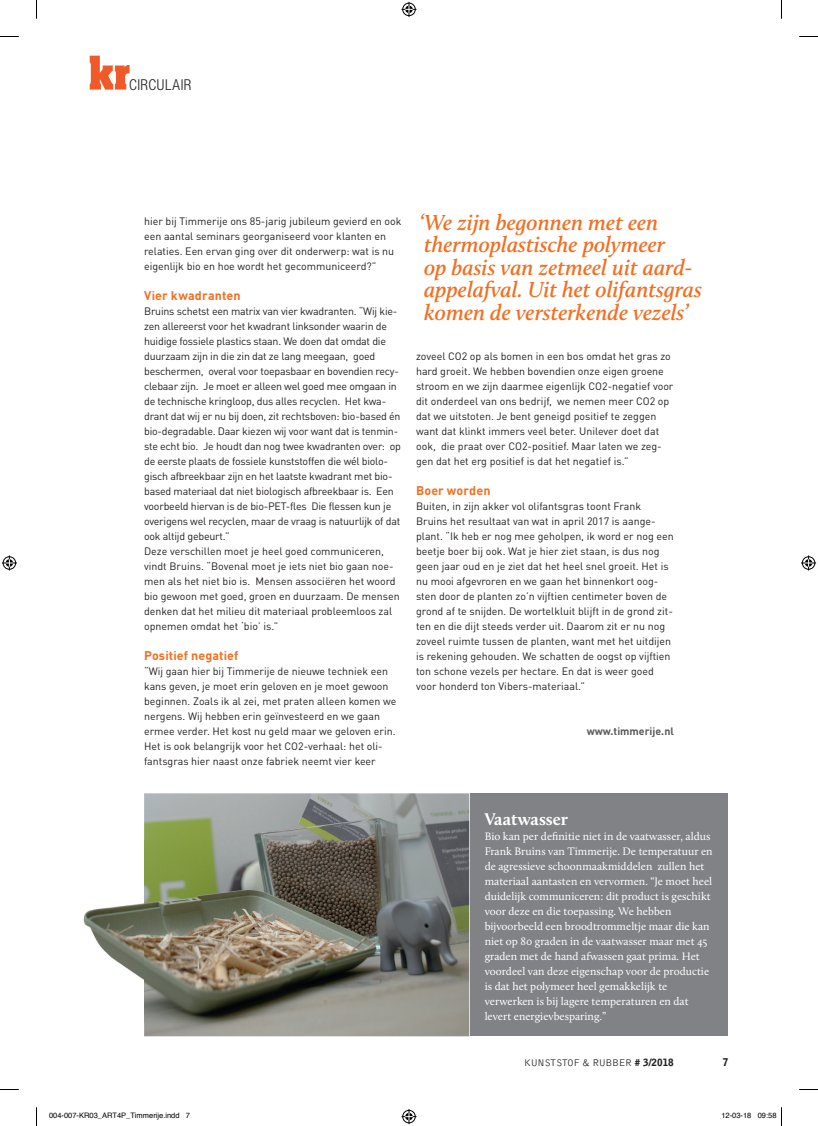
<style>
.page{position:relative;width:818px;height:1126px;background:#fff}
.page>*{position:absolute;margin:0;border:0;box-sizing:border-box;transform-origin:0 0}
.t1{font:italic 600 22.5px/22.5px "Calluna";color:#f36e21}
.t2{font:700 17.5px "Calluna";color:#fff}
.t3{font:300 condensed 15px "Helvetica Neue LT Std";letter-spacing:.035em;color:#231f20}
.t4{font:700 12.5px "DIN Pro";letter-spacing:.01em;color:#f36e21}
.t5{font:11.25px/15px "Calluna";color:#fff}
.t6{font:10.62px/15px "DIN Pro";color:#231f20}
.t7{font:10.62px/15px "DIN Pro";letter-spacing:-.02em;color:#231f20}
.t8{font:700 10.62px "DIN Pro";color:#57585a}
.t9{font:900 10.62px "Bell Gothic Std";color:#231f20}
.t10{font:300 10px "Bell Gothic Std";letter-spacing:-.04em;color:#231f20}
.t11{font:7.5px "Helvetica";color:#000}
.s1{font-weight:900}
</style>
<div class="page">
<svg style="left:90px;top:56px;width:39px;height:34px"></svg>
<img style="left:144px;top:793px;width:325px;height:243px">
<img style="left:83px;top:840px;width:115px;height:182px">
<div style="left:470px;top:793px;width:257px;height:243px;background:#808285"></div>
<svg style="left:0;top:36px;width:19px;height:1px"></svg>
<svg style="left:799px;top:36px;width:18px;height:1px"></svg>
<svg style="left:0;top:1089px;width:19px;height:1px"></svg>
<svg style="left:799px;top:1089px;width:18px;height:1px"></svg>
<svg style="left:36px;top:0;width:1px;height:19px"></svg>
<svg style="left:36px;top:1107px;width:1px;height:18px"></svg>
<svg style="left:401px;top:2px;width:15px;height:15px"></svg>
<svg style="left:401px;top:1109px;width:15px;height:14px"></svg>
<svg style="left:2px;top:555px;width:15px;height:15px"></svg>
<svg style="left:801px;top:555px;width:14px;height:15px"></svg>
<h3 class="t3" style="left:129px;top:76px;width:64px">CIRCULAIR</h3>
<p class="t6" style="left:144px;top:212px;width:258px">hier bij Timmerije ons 85-jarig jubileum gevierd en ook een aantal seminars georganiseerd voor klanten en relaties. Een ervan ging over dit onderwerp: wat is nu eigenlijk bio en hoe wordt het gecommuniceerd?”</p>
<p class="t4" style="left:144px;top:285px;width:98px">Vier kwadranten</p>
<p class="t7" style="left:144px;top:302px;width:258px">Bruins schetst een matrix van vier kwadranten. “Wij kie&shy;zen allereerst voor het kwadrant linksonder waarin de huidige fossiele plastics staan. We doen dat omdat die duurzaam zijn in die zin dat ze lang meegaan, goed beschermen, overal voor toepasbaar en bovendien recy&shy;clebaar zijn. Je moet er alleen wel goed mee omgaan in de technische kringloop, dus alles recyclen. Het kwa&shy;drant dat wij er nu bij doen, zit rechtsboven: bio-based én bio-degradable. Daar kiezen wij voor want dat is tenmin&shy;ste echt bio. Je houdt dan nog twee kwadranten over: op de eerste plaats de fossiele kunststoffen die wél biolo&shy;gisch afbreekbaar zijn en het laatste kwadrant met bio&shy;based materiaal dat niet biologisch afbreekbaar is. Een voorbeeld hiervan is de bio-PET-fles Die flessen kun je overigens wel recyclen, maar de vraag is natuurlijk of dat ook altijd gebeurt.”<br>Deze verschillen moet je heel goed communiceren, vindt Bruins. “Bovenal moet je iets niet bio gaan noe&shy;men als het niet bio is. Mensen associëren het woord bio gewoon met goed, groen en duurzaam. De mensen denken dat het milieu dit materiaal probleemloos zal opnemen omdat het ‘bio’ is.”</p>
<p class="t4" style="left:144px;top:645px;width:96px">Positief negatief</p>
<p class="t6" style="left:144px;top:662px;width:254px">“Wij gaan hier bij Timmerije de nieuwe techniek een kans geven, je moet erin geloven en je moet gewoon beginnen. Zoals ik al zei, met praten alleen komen we nergens. Wij hebben erin geïnvesteerd en we gaan ermee verder. Het kost nu geld maar we geloven erin.<br>Het is ook belangrijk voor het CO2-verhaal: het oli&shy;fantsgras hier naast onze fabriek neemt vier keer</p>
<h1 class="t1" style="left:419px;top:210px;width:284px">‘ We zijn begonnen met een thermoplastische polymeer<br>op basis van zetmeel uit aard&shy;appelafval. Uit het olifantsgras komen de versterkende vezels’</h1>
<p class="t6" style="left:416px;top:347px;width:259px">zoveel CO2 op als bomen in een bos omdat het gras zo hard groeit. We hebben bovendien onze eigen groene stroom en we zijn daarmee eigenlijk CO2-negatief voor dit onderdeel van ons bedrijf, we nemen meer CO2 op dat we uitstoten. Je bent geneigd positief te zeggen want dat klinkt immers veel beter. Unilever doet dat ook, die praat over CO2-positief. Maar laten we zeg&shy;gen dat het erg positief is dat het negatief is.”</p>
<p class="t4" style="left:416px;top:480px;width:76px">Boer worden</p>
<p class="t6" style="left:416px;top:497px;width:259px">Buiten, in zijn akker vol olifantsgras toont Frank Bruins het resultaat van wat in april 2017 is aange&shy;plant. “Ik heb er nog mee geholpen, ik word er nog een beetje boer bij ook. Wat je hier ziet staan, is dus nog geen jaar oud en je ziet dat het heel snel groeit. Het is nu mooi afgevroren en we gaan het binnenkort oog&shy;sten door de planten zo’n vijftien centimeter boven de grond af te snijden. De wortelkluit blijft in de grond zit&shy;ten en die dijt steeds verder uit. Daarom zit er nu nog zoveel ruimte tussen de planten, want met het uitdijen is rekening gehouden. We schatten de oogst op vijftien ton schone vezels per hectare. En dat is weer goed voor honderd ton Vibers-materiaal.”</p>
<p class="t8" style="left:586px;top:722px;width:88px">www.timmerije.nl</p>
<h2 class="t2" style="left:484px;top:808px;width:85px">Vaatwasser</h2>
<p class="t5" style="left:484px;top:828px;width:229px">Bio kan per definitie niet in de vaatwasser, aldus Frank Bruins van Timmerije. De temperatuur en de agressieve schoonmaakmiddelen zullen het materiaal aantasten en vervormen. “Je moet heel duidelijk communiceren: dit product is geschikt voor deze en die toepassing. We hebben bijvoorbeeld een broodtrommeltje maar die kan niet op 80 graden in de vaatwasser maar met 45 graden met de hand afwassen gaat prima. Het voordeel van deze eigenschap voor de productie is dat het polymeer heel gemakkelijk te verwerken is bij lagere temperaturen en dat levert energievbesparing.”</p>
<p class="t10" style="left:524px;top:1056px;width:151px">KUNSTSTOF &amp; RUBBER <span class="s1"># 3/2018</span></p>
<p class="t9" style="left:722px;top:1055px;width:7px">7</p>
<p class="t11" style="left:49px;top:1109px;width:142px">004-007-KR03_ART4P_Timmerije.indd 7</p>
<p class="t11" style="left:721px;top:1109px;width:57px">12-03-18 09:58</p>
</div>
